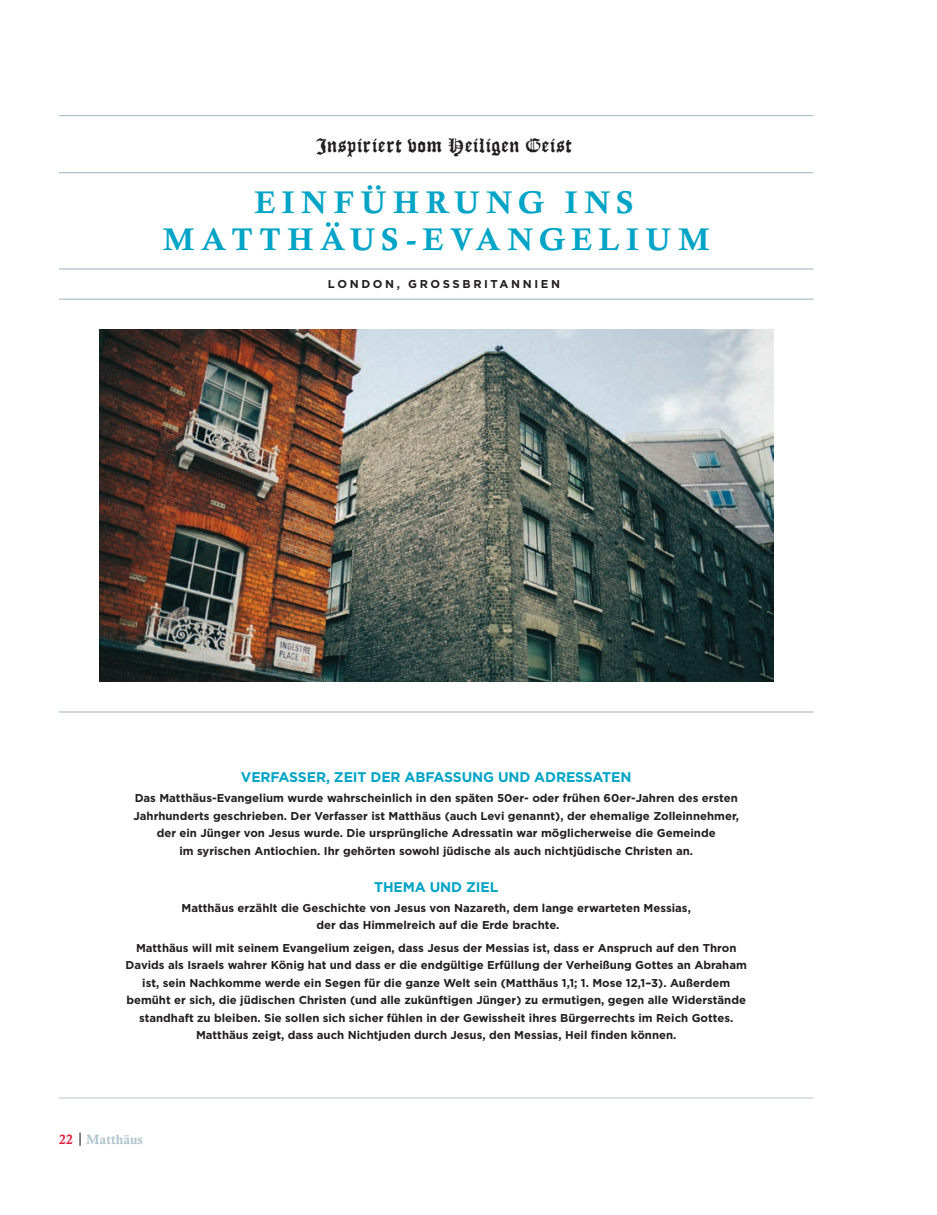
<style>
.page{position:relative;width:937px;height:1215px;background:#fff}
.page>*{position:absolute;margin:0;border:0;box-sizing:border-box;transform-origin:0 0}
.t1{font:700 31.5px/36.8px "Calisto MT Pro";letter-spacing:.22em;color:#00a4c6;text-align:center}
.t2{font:21px "JSL Blackletter";letter-spacing:.065em;color:#231f20}
.t3{font:700 14px "Gotham";letter-spacing:-.01em;color:#00a4c6}
.t4{font:700 13.65px "Calisto MT Pro";color:#b0c4cd}
.t5{font:700 11.38px/17.5px "Gotham";color:#231f20;text-align:center}
.t6{font:700 11.38px "Gotham";letter-spacing:.23em;color:#231f20}
.s1{color:#da1f3d}
.s2{font-style:italic;font-size:15.92px;color:#231f20}
</style>
<div class="page">
<img style="left:99px;top:329px;width:674px;height:352px">
<hr style="left:59px;top:115px;width:754px;height:1px;background:#b0c4cd">
<hr style="left:59px;top:172px;width:754px;height:1px;background:#b0c4cd">
<hr style="left:59px;top:268px;width:754px;height:1px;background:#b0c4cd">
<hr style="left:59px;top:298px;width:754px;height:2px;background:#b0c4cd">
<hr style="left:59px;top:711px;width:754px;height:1px;background:#b0c4cd">
<hr style="left:59px;top:1096px;width:754px;height:2px;background:#d4dee3">
<h2 class="t2" style="left:316px;top:138px;width:257px">Inspiriert vom Heiligen Geist</h2>
<h1 class="t1" style="left:163px;top:184px;width:547px">EINFÜHRUNG INS<br>MATTHÄUS-EVANGELIUM</h1>
<p class="t6" style="left:328px;top:276px;width:234px">LONDON, GROSSBRITANNIEN</p>
<p class="t3" style="left:241px;top:767px;width:392px">VERFASSER, ZEIT DER ABFASSUNG UND ADRESSATEN</p>
<p class="t5" style="left:133px;top:789px;width:607px">Das Matthäus-Evangelium wurde wahrscheinlich in den späten 50er- oder frühen 60er-Jahren des ersten Jahrhunderts geschrieben. Der Verfasser ist Matthäus (auch Levi genannt), der ehemalige Zolleinnehmer, der ein Jünger von Jesus wurde. Die ursprüngliche Adressatin war möglicherweise die Gemeinde<br>im syrischen Antiochien. Ihr gehörten sowohl jüdische als auch nichtjüdische Christen an.</p>
<p class="t3" style="left:374px;top:877px;width:126px">THEMA UND ZIEL</p>
<p class="t5" style="left:181px;top:899px;width:511px">Matthäus erzählt die Geschichte von Jesus von Nazareth, dem lange erwarteten Messias, der das Himmelreich auf die Erde brachte.</p>
<p class="t5" style="left:126px;top:938px;width:622px">Matthäus will mit seinem Evangelium zeigen, dass Jesus der Messias ist, dass er Anspruch auf den Thron Davids als Israels wahrer König hat und dass er die endgültige Erfüllung der Verheißung Gottes an Abraham ist, sein Nachkomme werde ein Segen für die ganze Welt sein (Matthäus 1,1; 1. Mose 12,1–3). Außerdem bemüht er sich, die jüdischen Christen (und alle zukünftigen Jünger) zu ermutigen, gegen alle Widerstände standhaft zu bleiben. Sie sollen sich sicher fühlen in der Gewissheit ihres Bürgerrechts im Reich Gottes.<br>Matthäus zeigt, dass auch Nichtjuden durch Jesus, den Messias, Heil finden können.</p>
<p class="t4" style="left:59px;top:1130px;width:86px"><span class="s1">22</span> <span class="s2">|</span> Matthäus</p>
</div>
